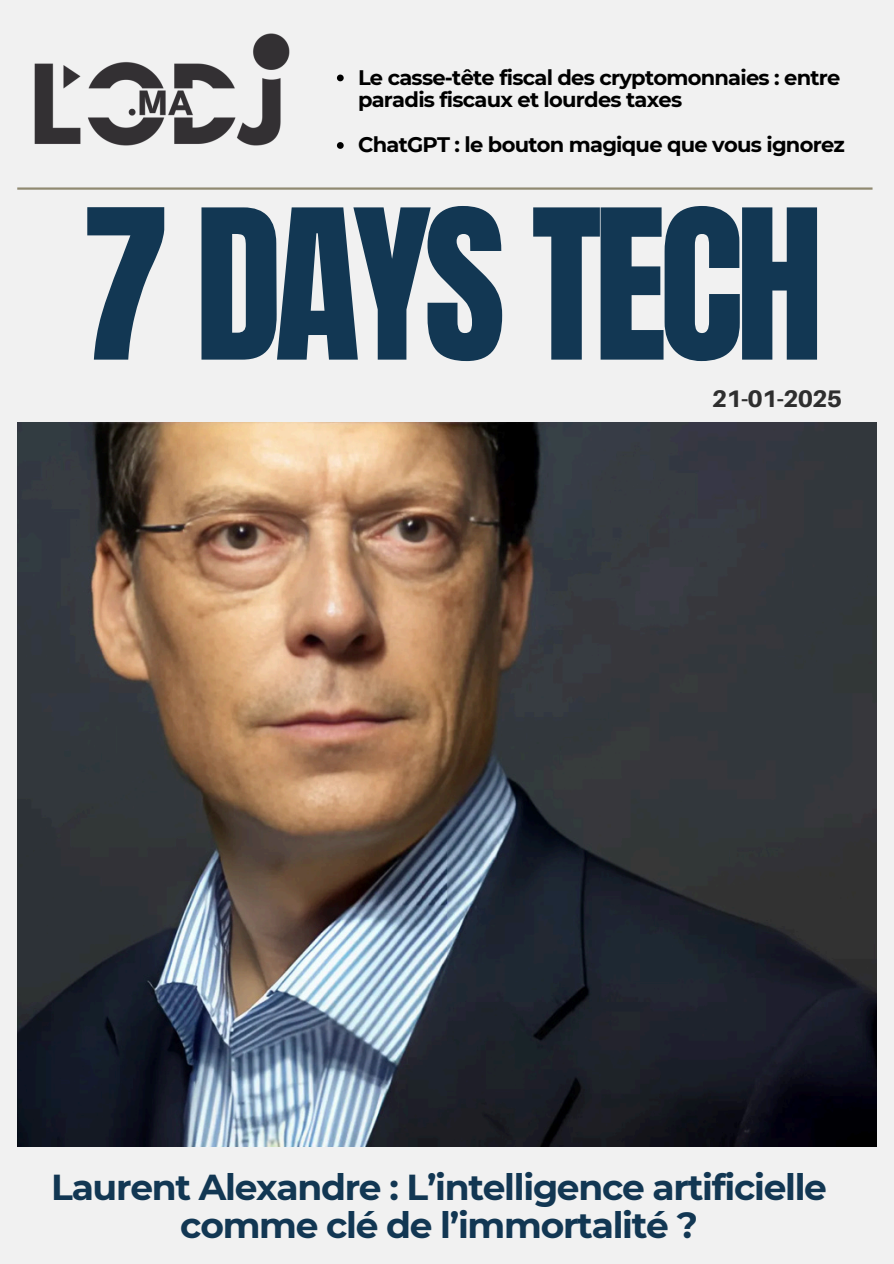
<style>
.page{position:relative;width:894px;height:1264px;background:#fff}
.page>*{position:absolute;margin:0;border:0;box-sizing:border-box;transform-origin:0 0}
.t1{font:177.15px "Anton";letter-spacing:-.045em;color:#123753}
.t2{font:700 36px/38.2px "Montserrat";letter-spacing:-.035em;color:#123753;text-align:center}
.t3{font:800 24px "Aileron";letter-spacing:-.035em;color:#2e2e2e}
.t4{font:700 21px/22.5px "Montserrat";letter-spacing:-.035em;color:#000}
</style>
<div class="page">
<div style="left:0;top:0;width:893px;height:1263px;background:#f1f1f1"></div>
<img style="left:17px;top:423px;width:859px;height:723px">
<hr style="left:17px;top:187px;width:855px;height:3px;background:#908a71">
<img style="left:34px;top:33px;width:256px;height:113px">
<svg style="left:337px;top:75px;width:6px;height:6px"></svg>
<svg style="left:337px;top:142px;width:6px;height:7px"></svg>
<h1 class="t4" style="left:358px;top:66px;width:484px">Le casse-tête fiscal des cryptomonnaies : entre paradis fiscaux et lourdes taxes</h1>
<p class="t4" style="left:358px;top:133px;width:488px">ChatGPT : le bouton magique que vous ignorez</p>
<p class="t1" style="left:81px;top:158px;width:743px">7 DAYS TECH</p>
<p class="t3" style="left:711px;top:383px;width:132px">21-01-2025</p>
<p class="t2" style="left:51px;top:1168px;width:777px">Laurent Alexandre : L’intelligence artificielle comme clé de l’immortalité ?</p>
</div>
